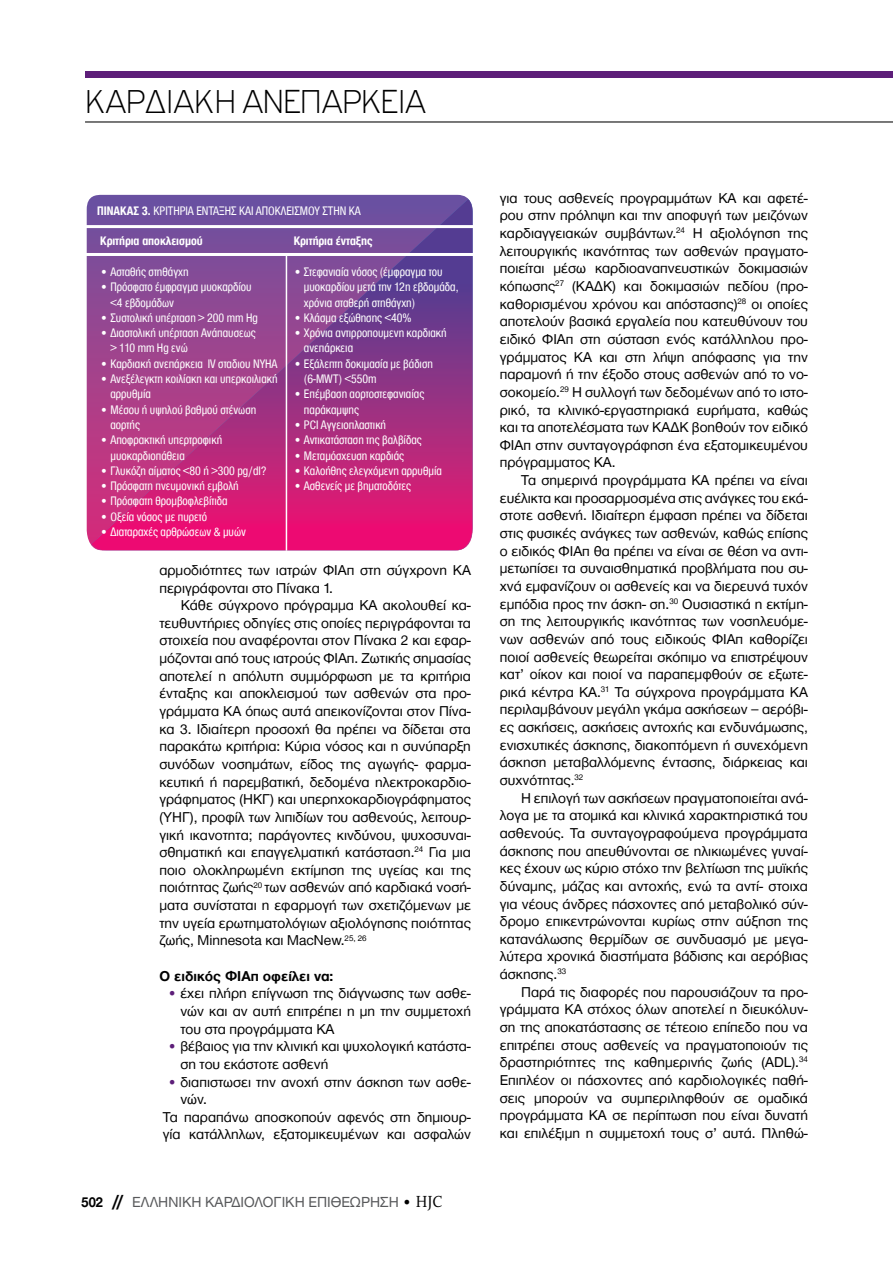
<style>
.page{position:relative;width:893px;height:1263px;background:#fff}
.page>*{position:absolute;margin:0;border:0;box-sizing:border-box;transform-origin:0 0}
.t1{font:100 35.25px "PF Highway Gothic";letter-spacing:-.01em;color:#000}
.t2{font:15px "Helvetica Neue Greek";color:#58595b}
.t3{font:14.7px/17.7px "Helvetica Neue Greek";color:#000;text-align:justify}
.t4{font:700 14.7px "Helvetica Neue Greek";color:#000}
.t5{font:condensed 12.75px/15.3px "Helvetica Neue Greek";color:#fff}
.t6{font:700 condensed 12.75px "Helvetica Neue Greek";color:#fff}
.s1{font-weight:700}
.s2{color:#5d1e79}
.s3{font-weight:700;color:#000}
.s4{font-family:"Futura TGR";font-weight:700;font-size:16.5px;color:#000}
.s5{color:#000}
.s6{font-family:"PF Archive Pro";font-size:16.5px;color:#000}
</style>
<div class="page">
<div style="left:85px;top:72px;width:808px;height:6px;background:#5d1e79"></div>
<hr style="left:85px;top:121px;width:808px;height:1px;background:#000">
<svg style="left:87px;top:195px;width:382px;height:350px;background:#864c99"></svg>
<svg style="left:91px;top:199px;width:381px;height:351px;background:#9f3687"></svg>
<hr style="left:85px;top:225px;width:390px;height:3px;background:#fff">
<hr style="left:85px;top:253px;width:390px;height:3px;background:#fff">
<hr style="left:286px;top:256px;width:1px;height:295px;background:#fff">
<h1 class="t1" style="left:85px;top:84px;width:343px">καρδιακή ανεπάρκεια</h1>
<p class="t5" style="left:97px;top:203px;width:265px"><span class="s1">Πίνακας 3.</span> Κριτήρια ένταξης και αποκλεισμού στην ΚΑ</p>
<p class="t6" style="left:100px;top:234px;width:104px">Κριτήρια αποκλεισμού</p>
<p class="t5" style="left:100px;top:264px;width:90px">• Ασταθής στηθάγχη</p>
<p class="t5" style="left:110px;top:279px;width:143px;text-indent:-10px">• Πρόσφατο έμφραγμα μυοκαρδίου &lt;4 εβδομάδων</p>
<p class="t5" style="left:100px;top:310px;width:159px">• Συστολική υπέρταση &gt; 200 mm Hg</p>
<p class="t5" style="left:110px;top:325px;width:147px;text-indent:-10px">• Διαστολική υπέρταση Ανάπαυσεως &gt; 110 mm Hg ενώ</p>
<p class="t5" style="left:100px;top:356px;width:179px">• Καρδιακή ανεπάρκεια ΙV σταδιου ΝΥΗΑ</p>
<p class="t5" style="left:110px;top:371px;width:169px;text-indent:-10px">• Ανεξέλεγκτη κοιλίακη και υπερκοιλιακή αρρυθμία</p>
<p class="t5" style="left:110px;top:402px;width:147px;text-indent:-10px">• Μέσου ή υψηλού βαθμού στένωση αορτής</p>
<p class="t5" style="left:110px;top:432px;width:113px;text-indent:-10px">• Αποφρακτική υπερτροφική μυοκαρδιοπάθεια</p>
<p class="t5" style="left:100px;top:463px;width:168px">• Γλυκόζη αίματος &lt;80 ή &gt;300 pg/dl?</p>
<p class="t5" style="left:100px;top:478px;width:140px">• Πρόσφατη πνευμονική εμβολή</p>
<p class="t5" style="left:100px;top:493px;width:129px">• Πρόσφατη θρομβοφλεβίτιδα</p>
<p class="t5" style="left:100px;top:509px;width:108px">• Οξεία νόσος με πυρετό</p>
<p class="t5" style="left:100px;top:524px;width:147px">• Διαταραχές αρθρώσεων &amp; μυών</p>
<p class="t6" style="left:294px;top:234px;width:80px">Κριτήρια ένταξης</p>
<p class="t5" style="left:304px;top:264px;width:156px;text-indent:-10px">• Στεφανιαία νόσος (έμφραγμα του μυοκαρδίου μετά την 12η εβδομάδα, χρόνια σταθερή στηθάγχη)</p>
<p class="t5" style="left:294px;top:310px;width:119px">• Κλάσμα εξώθησης &lt;40%</p>
<p class="t5" style="left:304px;top:325px;width:144px;text-indent:-10px">• Χρόνια αντιρροπουμενη καρδιακή ανεπάρκεια</p>
<p class="t5" style="left:304px;top:356px;width:130px;text-indent:-10px">• Εξάλεπτη δοκιμασία με βάδιση (6-MWT) &lt;550m</p>
<p class="t5" style="left:304px;top:386px;width:122px;text-indent:-10px">• Επέμβαση αορτοστεφανιαίας παράκαμψης</p>
<p class="t5" style="left:294px;top:417px;width:94px">• PCI Αγγειοπλαστική</p>
<p class="t5" style="left:294px;top:432px;width:130px">• Αντικατάσταση της βαλβίδας</p>
<p class="t5" style="left:294px;top:448px;width:112px">• Μεταμόσχευση καρδιάς</p>
<p class="t5" style="left:294px;top:463px;width:150px">• Καλοήθης ελεγχόμενη αρρυθμία</p>
<p class="t5" style="left:294px;top:478px;width:119px">• Ασθενείς με βηματοδότες</p>
<p class="t3" style="left:159px;top:561px;width:313px">αρμοδιότητες των ιατρών ΦΙΑπ στη σύγχρονη ΚΑ περιγράφονται στο Πίνακα 1.</p>
<p class="t3" style="left:159px;top:596px;width:313px;text-indent:21px">Κάθε σύγχρονο πρόγραμμα ΚΑ ακολουθεί κα&shy;τευθυντήριες οδηγίες στις οποίες περιγράφονται τα στοιχεία που αναφέρονται στον Πίνακα 2 και εφαρ&shy;μόζονται από τους ιατρούς ΦΙΑπ. Ζωτικής σημασίας αποτελεί η απόλυτη συμμόρφωση με τα κριτήρια ένταξης και αποκλεισμού των ασθενών στα προ&shy;γράμματα ΚΑ όπως αυτά απεικονίζονται στον Πίνα&shy;κα 3. Ιδιαίτερη προσοχή θα πρέπει να δίδεται στα παρακάτω κριτήρια: Κύρια νόσος και η συνύπαρξη συνόδων νοσημάτων, είδος της αγωγής- φαρμα&shy;κευτική ή παρεμβατική, δεδομένα ηλεκτροκαρδιο&shy;γράφηματος (ΗΚΓ) και υπερηχοκαρδιογράφηματος (ΥΗΓ), προφίλ των λιπιδίων του ασθενούς, λειτουρ&shy;γική ικανοτητα; παράγοντες κινδύνου, ψυχοσυναι&shy;σθηματική και επαγγελματική κατάσταση.<sup>24</sup> Για μια ποιο ολοκληρωμένη εκτίμηση της υγείας και της ποιότητας ζωής<sup>20</sup> των ασθενών από καρδιακά νοσή&shy;ματα συνίσταται η εφαρμογή των σχετιζόμενων με την υγεία ερωτηματολόγιων αξιολόγησης ποιότητας ζωής, Minnesota και MacΝew.<sup>25,</sup> <sup>26</sup></p>
<p class="t4" style="left:159px;top:968px;width:175px">Ο ειδικός ΦΙΑπ οφείλει να:</p>
<p class="t3" style="left:180px;top:985px;width:292px;text-indent:-12px"><span class="s2">•</span> έχει πλήρη επίγνωση της διάγνωσης των ασθε&shy;νών και αν αυτή επιτρέπει η μη την συμμετοχή του στα προγράμματα ΚΑ</p>
<p class="t3" style="left:180px;top:1037px;width:292px;text-indent:-12px"><span class="s2">•</span> βέβαιος για την κλινική και ψυχολογική κατάστα&shy;ση του εκάστοτε ασθενή</p>
<p class="t3" style="left:168px;top:1073px;width:304px"><span class="s2">•</span> διαπιστωσει την ανοχή στην άσκηση των ασθε-</p>
<p class="t3" style="left:180px;top:1090px;width:28px">νών.</p>
<p class="t3" style="left:163px;top:1108px;width:310px">Τα παραπάνω αποσκοπούν αφενός στη δημιουρ-</p>
<p class="t3" style="left:163px;top:1126px;width:310px">γία κατάλληλων, εξατομικευμένων και ασφαλών</p>
<p class="t2" style="left:82px;top:1194px;width:362px"><span class="s3">502</span> <span class="s4">//</span> EΛΛΗΝΙΚΗ ΚΑΡΔΙΟΛΟΓΙΚΗ ΕΠΙΘΕΩΡΗΣΗ <span class="s5">•</span> <span class="s6">HJC</span></p>
<p class="t3" style="left:500px;top:189px;width:310px">για τους ασθενείς προγραμμάτων ΚΑ και αφετέ&shy;ρου στην πρόληψη και την αποφυγή των μειζόνων καρδιαγγειακών συμβάντων.<sup>24</sup> Η αξιολόγηση της λειτουργικής ικανότητας των ασθενών πραγματο&shy;ποιείται μέσω καρδιοαναπνευστικών δοκιμασιών κόπωσης<sup>27</sup> (ΚΑΔΚ) και δοκιμασιών πεδίου (προ&shy;καθορισμένου χρόνου και απόστασης)<sup>28</sup> οι οποίες αποτελούν βασικά εργαλεία που κατευθύνουν του ειδικό ΦΙΑπ στη σύσταση ενός κατάλληλου προ&shy;γράμματος ΚΑ και στη λήψη απόφασης για την παραμονή ή την έξοδο στους ασθενών από το νο&shy;σοκομείο.<sup>29</sup> Η συλλογή των δεδομένων από το ιστο&shy;ρικό, τα κλινικό-εργαστηριακά ευρήματα, καθώς και τα αποτελέσματα των ΚΑΔΚ βοηθούν τον ειδικό ΦΙΑπ στην συνταγογράφηση ένα εξατομικευμένου πρόγραμματος ΚΑ.</p>
<p class="t3" style="left:500px;top:471px;width:310px;text-indent:21px">Τα σημερινά προγράμματα ΚΑ πρέπει να είναι ευέλικτα και προσαρμοσμένα στις ανάγκες του εκά&shy;στοτε ασθενή. Ιδιαίτερη έμφαση πρέπει να δίδεται στις φυσικές ανάγκες των ασθενών, καθώς επίσης ο ειδικός ΦΙΑπ θα πρέπει να είναι σε θέση να αντι&shy;μετωπίσει τα συναισθηματικά προβλήματα που συ&shy;χνά εμφανίζουν οι ασθενείς και να διερευνά τυχόν εμπόδια προς την άσκη- ση.<sup>30</sup> Ουσιαστικά η εκτίμη&shy;ση της λειτουργικής ικανότητας των νοσηλευόμε&shy;νων ασθενών από τους ειδικούς ΦΙΑπ καθορίζει ποιοί ασθενείς θεωρείται σκόπιμο να επιστρέψουν κατ’ οίκον και ποιοί να παραπεμφθούν σε εξωτε&shy;ρικά κέντρα ΚΑ.<sup>31</sup> Τα σύγχρονα προγράμματα ΚΑ περιλαμβάνουν μεγάλη γκάμα ασκήσεων – αερόβι&shy;ες ασκήσεις, ασκήσεις αντοχής και ενδυνάμωσης, ενισχυτικές άσκησης, διακοπτόμενη ή συνεχόμενη άσκηση μεταβαλλόμενης έντασης, διάρκειας και συχνότητας.<sup>32</sup></p>
<p class="t3" style="left:500px;top:789px;width:310px;text-indent:21px">Η επιλογή των ασκήσεων πραγματοποιείται ανά&shy;λογα με τα ατομικά και κλινικά χαρακτηριστικά του ασθενούς. Τα συνταγογραφούμενα προγράμματα άσκησης που απευθύνονται σε ηλικιωμένες γυναί&shy;κες έχουν ως κύριο στόχο την βελτίωση της μυϊκής δύναμης, μάζας και αντοχής, ενώ τα αντί- στοιχα για νέους άνδρες πάσχοντες από μεταβολικό σύν&shy;δρομο επικεντρώνονται κυρίως στην αύξηση της κατανάλωσης θερμίδων σε συνδυασμό με μεγα&shy;λύτερα χρονικά διαστήματα βάδισης και αερόβιας άσκησης.<sup>33</sup></p>
<p class="t3" style="left:500px;top:983px;width:310px;text-indent:21px">Παρά τις διαφορές που παρουσιάζουν τα προ&shy;γράμματα ΚΑ στόχος όλων αποτελεί η διευκόλυν&shy;ση της αποκατάστασης σε τέτεοιο επίπεδο που να επιτρέπει στους ασθενείς να πραγματοποιούν τις δραστηριότητες της καθημερινής ζωής (ADL).<sup>34<br></sup>Επιπλέον οι πάσχοντες από καρδιολογικές παθή&shy;σεις μπορούν να συμπεριληφθούν σε ομαδικά προγράμματα ΚΑ σε περίπτωση που είναι δυνατή και επιλέξιμη η συμμετοχή τους σ’ αυτά. Πληθώ-</p>
</div>
